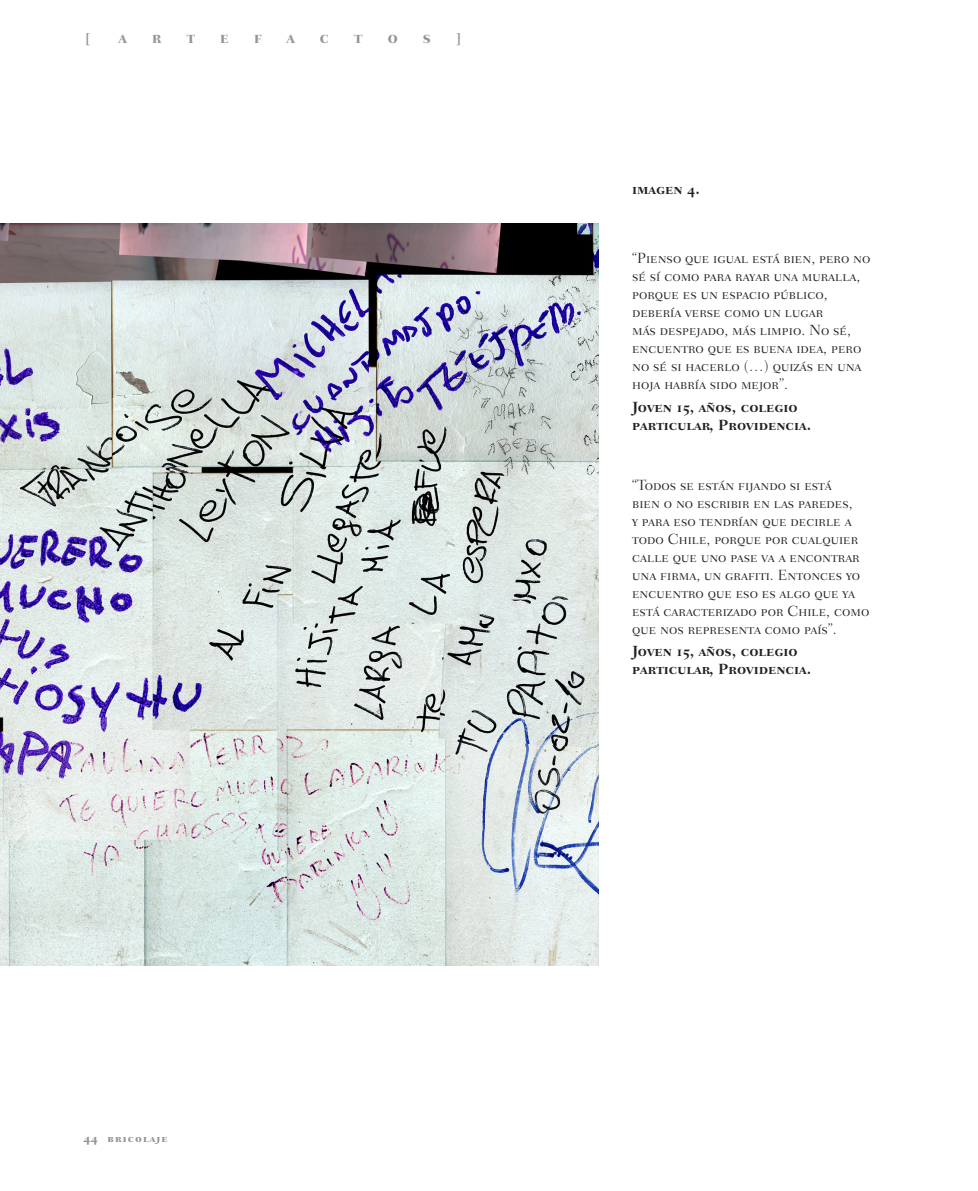
<style>
.page{position:relative;width:978px;height:1191px;background:#fff}
.page>*{position:absolute;margin:0;border:0;box-sizing:border-box;transform-origin:0 0}
.Pie_de_pagina{font:15px/18px "Fairfield LH Light SC";color:#231f20}
.Pie_de_pagina-2{font:15px/18px "Fairfield LH Bold SC";color:#231f20}
.t1{font:13.5px "Fairfield LH Heavy SC";color:#939598}
.t2{font:12px "Fairfield LH Heavy SC";color:#939598}
.t3{font:10.5px "Fairfield LH Heavy SC";letter-spacing:.1em;color:#929595}
.s1{font-size:12px}
</style>
<div class="page">
<img style="left:0;top:223px;width:598px;height:742px">
<p class="t1" style="left:85px;top:31px;width:7px">[</p>
<p class="t2" style="left:119px;top:32px;width:10px">A</p>
<p class="t2" style="left:152px;top:32px;width:11px">R</p>
<p class="t2" style="left:187px;top:32px;width:10px">T</p>
<p class="t2" style="left:220px;top:32px;width:10px">E</p>
<p class="t2" style="left:254px;top:32px;width:10px">F</p>
<p class="t2" style="left:287px;top:32px;width:10px">A</p>
<p class="t2" style="left:320px;top:32px;width:11px">C</p>
<p class="t2" style="left:354px;top:32px;width:10px">T</p>
<p class="t2" style="left:388px;top:32px;width:11px">O</p>
<p class="t2" style="left:423px;top:32px;width:10px">S</p>
<p class="t1" style="left:456px;top:31px;width:7px">]</p>
<p class="Pie_de_pagina-2" style="left:632px;top:181px;width:69px">imagen 4.</p>
<p class="Pie_de_pagina" style="left:632px;top:250px;width:240px">“Pienso que igual está bien, pero no sé sí como para rayar una muralla, porque es un espacio público, debería verse como un lugar<br>más despejado, más limpio. No sé, encuentro que es buena idea, pero no sé si hacerlo (…) quizás en una hoja habría sido mejor”.</p>
<p class="Pie_de_pagina-2" style="left:632px;top:398px;width:181px">Joven 15, años, colegio particular, Providencia.</p>
<p class="Pie_de_pagina" style="left:632px;top:476px;width:239px">“Todos se están fijando si está<br>bien o no escribir en las paredes,<br>y para eso tendrían que decirle a todo Chile, porque por cualquier calle que uno pase va a encontrar una firma, un grafiti. Entonces yo encuentro que eso es algo que ya está caracterizado por Chile, como que nos representa como país”.</p>
<p class="Pie_de_pagina-2" style="left:632px;top:643px;width:181px">Joven 15, años, colegio particular, Providencia.</p>
<p class="t3" style="left:84px;top:1132px;width:85px"><span class="s1">44</span> bricolaje</p>
</div>
